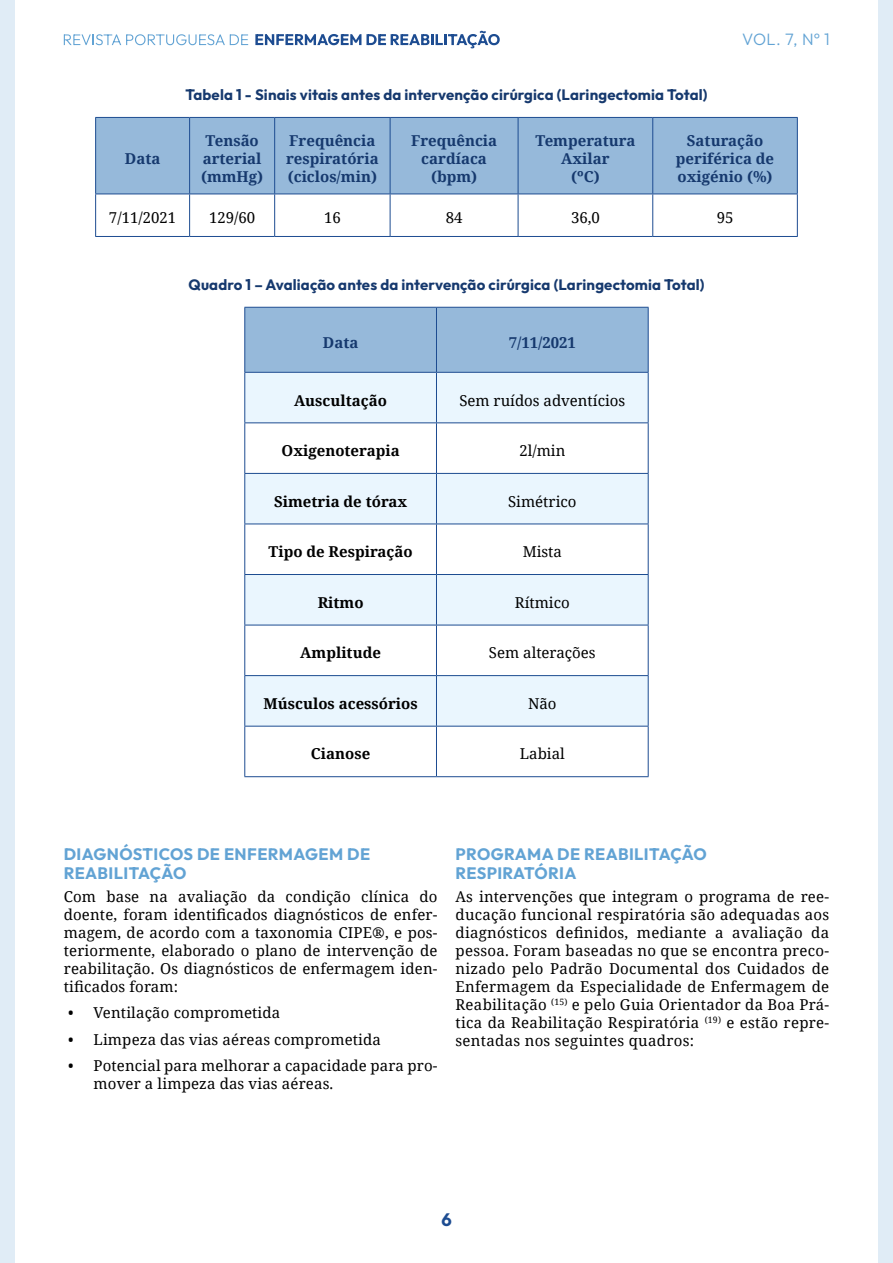
<style>
.page{position:relative;width:893px;height:1263px;background:#fff}
.page>*{position:absolute;margin:0;border:0;box-sizing:border-box;transform-origin:0 0}
.t1{font:700 18px "Outfit";color:#1d4c91}
.t2{font:700 16.5px/19.8px "Outfit";letter-spacing:.025em;color:#62a3d4}
.t3{font:300 16.5px "Outfit";color:#62a3d4}
.t4{font:15px/18px "Noto Serif";letter-spacing:.01em;color:#000;text-align:justify}
.t5{font:700 15px/18px "Noto Serif";color:#16396e;text-align:center}
.t6{font:700 15px "Outfit";letter-spacing:.01em;color:#16396e}
.t7{font:700 15px "Noto Serif";color:#000}
</style>
<div class="page">
<div style="left:0;top:0;width:15px;height:1263px;background:#e0ecf6"></div>
<div style="left:878px;top:0;width:15px;height:1263px;background:#e0ecf6"></div>
<svg style="left:64px;top:34px;width:184px;height:11px"></svg>
<svg style="left:255px;top:31px;width:245px;height:17px"></svg>
<div style="left:96px;top:118px;width:701px;height:76px;background:#96b9da"></div>
<hr style="left:95px;top:117px;width:95px;height:1px;background:#1d4c91">
<hr style="left:95px;top:118px;width:1px;height:76px;background:#1d4c91">
<hr style="left:190px;top:117px;width:85px;height:1px;background:#1d4c91">
<hr style="left:189px;top:118px;width:1px;height:76px;background:#1d4c91">
<hr style="left:275px;top:117px;width:115px;height:1px;background:#1d4c91">
<hr style="left:274px;top:118px;width:1px;height:76px;background:#1d4c91">
<hr style="left:390px;top:117px;width:128px;height:1px;background:#1d4c91">
<hr style="left:390px;top:118px;width:1px;height:76px;background:#1d4c91">
<hr style="left:518px;top:117px;width:135px;height:1px;background:#1d4c91">
<hr style="left:518px;top:118px;width:1px;height:76px;background:#1d4c91">
<hr style="left:653px;top:117px;width:145px;height:1px;background:#1d4c91">
<hr style="left:652px;top:118px;width:1px;height:76px;background:#1d4c91">
<hr style="left:797px;top:118px;width:1px;height:76px;background:#1d4c91">
<hr style="left:95px;top:194px;width:95px;height:1px;background:#1d4c91">
<hr style="left:95px;top:194px;width:1px;height:42px;background:#1d4c91">
<hr style="left:190px;top:194px;width:85px;height:1px;background:#1d4c91">
<hr style="left:189px;top:194px;width:1px;height:42px;background:#1d4c91">
<hr style="left:275px;top:194px;width:115px;height:1px;background:#1d4c91">
<hr style="left:274px;top:194px;width:1px;height:42px;background:#1d4c91">
<hr style="left:390px;top:194px;width:128px;height:1px;background:#1d4c91">
<hr style="left:390px;top:194px;width:1px;height:42px;background:#1d4c91">
<hr style="left:518px;top:194px;width:135px;height:1px;background:#1d4c91">
<hr style="left:518px;top:194px;width:1px;height:42px;background:#1d4c91">
<hr style="left:653px;top:194px;width:145px;height:1px;background:#1d4c91">
<hr style="left:652px;top:194px;width:1px;height:42px;background:#1d4c91">
<hr style="left:797px;top:194px;width:1px;height:42px;background:#1d4c91">
<hr style="left:95px;top:236px;width:95px;height:1px;background:#1d4c91">
<hr style="left:190px;top:236px;width:85px;height:1px;background:#1d4c91">
<hr style="left:275px;top:236px;width:115px;height:1px;background:#1d4c91">
<hr style="left:390px;top:236px;width:128px;height:1px;background:#1d4c91">
<hr style="left:518px;top:236px;width:135px;height:1px;background:#1d4c91">
<hr style="left:653px;top:236px;width:145px;height:1px;background:#1d4c91">
<div style="left:245px;top:308px;width:403px;height:64px;background:#96b9da"></div>
<svg style="left:245px;top:373px;width:403px;height:353px;fill:#eaf6fe"></svg>
<hr style="left:244px;top:307px;width:192px;height:1px;background:#1d4c91">
<hr style="left:244px;top:308px;width:1px;height:64px;background:#1d4c91">
<hr style="left:436px;top:307px;width:213px;height:1px;background:#1d4c91">
<hr style="left:436px;top:308px;width:1px;height:64px;background:#1d4c91">
<hr style="left:648px;top:308px;width:1px;height:64px;background:#1d4c91">
<hr style="left:244px;top:372px;width:192px;height:1px;background:#1d4c91">
<hr style="left:244px;top:373px;width:1px;height:49px;background:#1d4c91">
<hr style="left:436px;top:372px;width:213px;height:1px;background:#1d4c91">
<hr style="left:436px;top:373px;width:1px;height:49px;background:#1d4c91">
<hr style="left:648px;top:373px;width:1px;height:49px;background:#1d4c91">
<hr style="left:244px;top:422px;width:192px;height:1px;background:#1d4c91">
<hr style="left:244px;top:423px;width:1px;height:50px;background:#1d4c91">
<hr style="left:436px;top:422px;width:213px;height:1px;background:#1d4c91">
<hr style="left:436px;top:423px;width:1px;height:50px;background:#1d4c91">
<hr style="left:648px;top:423px;width:1px;height:50px;background:#1d4c91">
<hr style="left:244px;top:473px;width:192px;height:1px;background:#1d4c91">
<hr style="left:244px;top:474px;width:1px;height:50px;background:#1d4c91">
<hr style="left:436px;top:473px;width:213px;height:1px;background:#1d4c91">
<hr style="left:436px;top:474px;width:1px;height:50px;background:#1d4c91">
<hr style="left:648px;top:474px;width:1px;height:50px;background:#1d4c91">
<hr style="left:244px;top:524px;width:192px;height:1px;background:#1d4c91">
<hr style="left:244px;top:524px;width:1px;height:50px;background:#1d4c91">
<hr style="left:436px;top:524px;width:213px;height:1px;background:#1d4c91">
<hr style="left:436px;top:524px;width:1px;height:50px;background:#1d4c91">
<hr style="left:648px;top:524px;width:1px;height:50px;background:#1d4c91">
<hr style="left:244px;top:574px;width:192px;height:1px;background:#1d4c91">
<hr style="left:244px;top:575px;width:1px;height:50px;background:#1d4c91">
<hr style="left:436px;top:574px;width:213px;height:1px;background:#1d4c91">
<hr style="left:436px;top:575px;width:1px;height:50px;background:#1d4c91">
<hr style="left:648px;top:575px;width:1px;height:50px;background:#1d4c91">
<hr style="left:244px;top:625px;width:192px;height:1px;background:#1d4c91">
<hr style="left:244px;top:625px;width:1px;height:50px;background:#1d4c91">
<hr style="left:436px;top:625px;width:213px;height:1px;background:#1d4c91">
<hr style="left:436px;top:625px;width:1px;height:50px;background:#1d4c91">
<hr style="left:648px;top:625px;width:1px;height:50px;background:#1d4c91">
<hr style="left:244px;top:675px;width:192px;height:1px;background:#1d4c91">
<hr style="left:244px;top:676px;width:1px;height:50px;background:#1d4c91">
<hr style="left:436px;top:675px;width:213px;height:1px;background:#1d4c91">
<hr style="left:436px;top:676px;width:1px;height:50px;background:#1d4c91">
<hr style="left:648px;top:676px;width:1px;height:50px;background:#1d4c91">
<hr style="left:244px;top:726px;width:192px;height:1px;background:#1d4c91">
<hr style="left:244px;top:726px;width:1px;height:50px;background:#1d4c91">
<hr style="left:436px;top:726px;width:213px;height:1px;background:#1d4c91">
<hr style="left:436px;top:726px;width:1px;height:50px;background:#1d4c91">
<hr style="left:648px;top:726px;width:1px;height:50px;background:#1d4c91">
<hr style="left:244px;top:776px;width:192px;height:1px;background:#1d4c91">
<hr style="left:436px;top:776px;width:213px;height:1px;background:#1d4c91">
<p class="t5" style="left:125px;top:149px;width:37px">Data</p>
<p class="t6" style="left:185px;top:85px;width:523px">Tabela 1 - Sinais vitais antes da intervenção cirúrgica (Laringectomia Total)</p>
<p class="t3" style="left:742px;top:29px;width:89px">VOL. 7, Nº 1</p>
<p class="t5" style="left:201px;top:131px;width:64px;text-align:left">Tensão arterial (mmHg)</p>
<p class="t5" style="left:286px;top:131px;width:94px;text-align:left">Frequência respiratória (ciclos/min)</p>
<p class="t5" style="left:411px;top:131px;width:88px">Frequência cardíaca (bpm)</p>
<p class="t5" style="left:535px;top:131px;width:102px">Temperatura<br>Axilar<br>(ºC)</p>
<p class="t5" style="left:676px;top:131px;width:100px">Saturação periférica de oxigénio (%)</p>
<p class="t4" style="left:109px;top:208px;width:69px">7/11/2021</p>
<p class="t4" style="left:209px;top:208px;width:48px">129/60</p>
<p class="t4" style="left:324px;top:208px;width:18px">16</p>
<p class="t4" style="left:446px;top:208px;width:18px">84</p>
<p class="t4" style="left:571px;top:208px;width:30px">36,0</p>
<p class="t4" style="left:717px;top:208px;width:18px">95</p>
<p class="t6" style="left:189px;top:275px;width:517px">Quadro 1 – Avaliação antes da intervenção cirúrgica (Laringectomia Total)</p>
<p class="t5" style="left:323px;top:333px;width:37px">Data</p>
<p class="t5" style="left:509px;top:333px;width:69px">7/11/2021</p>
<p class="t7" style="left:294px;top:390px;width:94px">Auscultação</p>
<p class="t4" style="left:459px;top:391px;width:167px">Sem ruídos adventícios</p>
<p class="t7" style="left:282px;top:440px;width:120px">Oxigenoterapia</p>
<p class="t4" style="left:519px;top:441px;width:48px">2l/min</p>
<p class="t7" style="left:274px;top:491px;width:135px">Simetria de tórax</p>
<p class="t4" style="left:508px;top:492px;width:70px">Simétrico</p>
<p class="t7" style="left:269px;top:541px;width:146px">Tipo de Respiração</p>
<p class="t4" style="left:523px;top:542px;width:41px">Mista</p>
<p class="t7" style="left:318px;top:592px;width:47px">Ritmo</p>
<p class="t4" style="left:515px;top:593px;width:56px">Rítmico</p>
<p class="t7" style="left:300px;top:642px;width:82px">Amplitude</p>
<p class="t4" style="left:489px;top:643px;width:108px">Sem alterações</p>
<p class="t7" style="left:264px;top:693px;width:156px">Músculos acessórios</p>
<p class="t4" style="left:528px;top:694px;width:30px">Não</p>
<p class="t7" style="left:311px;top:743px;width:61px">Cianose</p>
<p class="t4" style="left:520px;top:744px;width:46px">Labial</p>
<p class="t2" style="left:64px;top:843px;width:308px">DIAGNÓSTICOS DE ENFERMAGEM DE<br>REABILITAÇÃO</p>
<p class="t4" style="left:64px;top:887px;width:375px">Com base na avaliação da condição clínica do doente, foram identificados diagnósticos de enfer&shy;magem, de acordo com a taxonomia CIPE®, e pos&shy;teriormente, elaborado o plano de intervenção de reabilitação. Os diagnósticos de enfermagem iden&shy;tificados foram:</p>
<p class="t4" style="left:68px;top:1003px;width:214px">• Ventilação comprometida</p>
<p class="t4" style="left:68px;top:1030px;width:314px">• Limpeza das vias aéreas comprometida</p>
<p class="t4" style="left:94px;top:1056px;width:345px;text-indent:-26px">• Potencial para melhorar a capacidade para pro&shy;mover a limpeza das vias aéreas.</p>
<p class="t2" style="left:455px;top:843px;width:253px">PROGRAMA DE REABILITAÇÃO<br>RESPIRATÓRIA</p>
<p class="t4" style="left:455px;top:887px;width:375px">As intervenções que integram o programa de ree&shy;ducação funcional respiratória são adequadas aos diagnósticos definidos, mediante a avaliação da pessoa. Foram baseadas no que se encontra preco&shy;nizado pelo Padrão Documental dos Cuidados de Enfermagem da Especialidade de Enfermagem de Reabilitação <sup>(15)</sup> e pelo Guia Orientador da Boa Prá&shy;tica da Reabilitação Respiratória <sup>(19)</sup> e estão repre&shy;sentadas nos seguintes quadros:</p>
<p class="t1" style="left:441px;top:1208px;width:12px">6</p>
</div>
